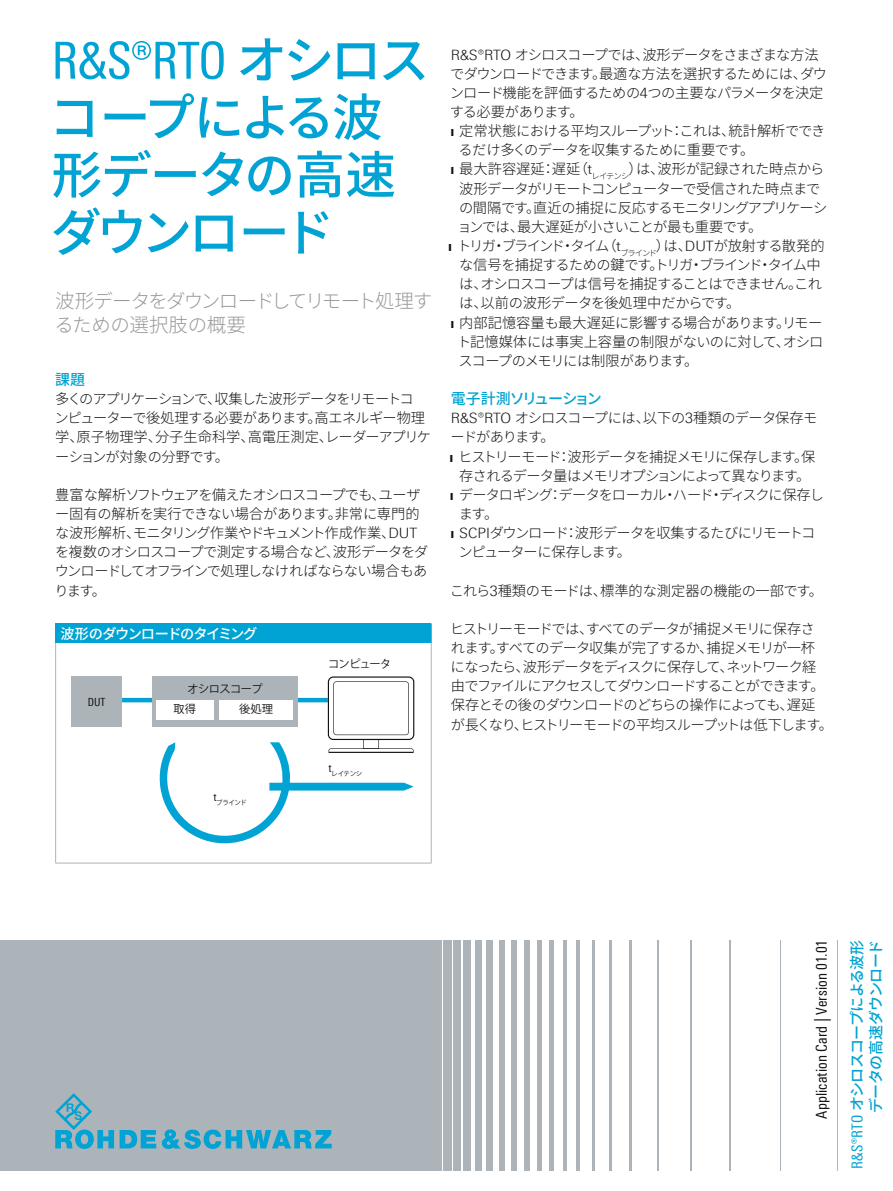
<style>
.page{position:relative;width:893px;height:1191px;background:#fff}
.page>*{position:absolute;margin:0;border:0;box-sizing:border-box;transform-origin:0 0}
.t1{font:500 51px/57.4px "Source Han Sans JP";letter-spacing:-.055em;color:#00a3d3}
.t2{font:51px "Linotype Univers 420 Cn";color:#00a3d3}
.t3{font:300 19.5px/23.4px "Source Han Sans JP";letter-spacing:-.055em;color:#999}
.t4{font:500 15px/19.2px "Source Han Sans JP";letter-spacing:-.04em;color:#00a3d3;text-align:right}
.t5{font:15px "Linotype Univers 420 Cn";letter-spacing:.005em;color:#131413}
.t6{font:500 15px "Source Han Sans JP";letter-spacing:-.075em;color:#00a3d3}
.t7{font:300 14.25px/19.2px "Source Han Sans JP";letter-spacing:-.055em;color:#131413}
.t8{font:300 14.25px/19.2px "Source Han Sans JP";letter-spacing:-.08em;color:#131413}
.t9{font:300 14.25px "Source Han Sans JP";letter-spacing:-.075em;color:#131413}
.t10{font:300 14.25px "Source Han Sans JP";letter-spacing:-.035em;color:#131413}
.t11{font:300 14.25px "Source Han Sans JP";letter-spacing:-.02em;color:#131413}
.t12{font:300 14.25px "Source Han Sans JP";letter-spacing:-.1em;color:#131413}
.t13{font:300 14.25px "Source Han Sans JP";color:#131413}
.t14{font:300 14.25px "Source Han Sans JP";letter-spacing:-.005em;color:#131413}
.t15{font:300 14.25px "Source Han Sans JP";letter-spacing:-.015em;color:#131413}
.t16{font:500 14.25px "Source Han Sans JP";letter-spacing:-.09em;color:#fff}
.t17{font:11.25px/20.9px "Koz Go Pr 6 N";letter-spacing:-.06em;color:#131413}
.t18{font:11.25px "Linotype Univers 420 Cn";color:#131413}
.t19{font:6.6px "Koz Go Pr 6 N";letter-spacing:-.07em;color:#131413}
.s1{font-family:"Source Han Sans JP";font-weight:500}
.s2{font-family:"Linotype Univers 330"}
.s3{font-family:"Linotype Univers 420 Cn";font-weight:400}
</style>
<div class="page">
<hr style="left:122px;top:698px;width:206px;height:4px;background:#00a3d3">
<div style="left:71px;top:676px;width:51px;height:51px;background:#acb4b9"></div>
<div style="left:153px;top:676px;width:145px;height:51px;background:#acb4b9"></div>
<div style="left:156px;top:700px;width:57px;height:19px;background:#fff"></div>
<svg style="left:158px;top:676px;width:256px;height:167px"></svg>
<div style="left:0;top:940px;width:432px;height:230px;background:#acb4b9"></div>
<div style="left:433px;top:940px;width:8px;height:230px;background:#acb4b9"></div>
<div style="left:443px;top:940px;width:8px;height:230px;background:#acb4b9"></div>
<div style="left:453px;top:940px;width:8px;height:230px;background:#acb4b9"></div>
<div style="left:464px;top:940px;width:7px;height:230px;background:#acb4b9"></div>
<div style="left:475px;top:940px;width:6px;height:230px;background:#acb4b9"></div>
<div style="left:487px;top:940px;width:6px;height:230px;background:#acb4b9"></div>
<div style="left:499px;top:940px;width:6px;height:230px;background:#acb4b9"></div>
<div style="left:511px;top:940px;width:6px;height:230px;background:#acb4b9"></div>
<div style="left:524px;top:940px;width:5px;height:230px;background:#acb4b9"></div>
<hr style="left:537px;top:940px;width:4px;height:230px;background:#acb4b9">
<div style="left:549px;top:940px;width:5px;height:230px;background:#acb4b9"></div>
<hr style="left:563px;top:940px;width:3px;height:230px;background:#acb4b9">
<hr style="left:576px;top:940px;width:4px;height:230px;background:#acb4b9">
<hr style="left:592px;top:940px;width:3px;height:230px;background:#acb4b9">
<hr style="left:609px;top:940px;width:3px;height:230px;background:#acb4b9">
<hr style="left:630px;top:940px;width:2px;height:230px;background:#acb4b9">
<hr style="left:657px;top:940px;width:2px;height:230px;background:#acb4b9">
<hr style="left:690px;top:940px;width:1px;height:230px;background:#acb4b9">
<hr style="left:730px;top:940px;width:1px;height:230px;background:#acb4b9">
<hr style="left:780px;top:940px;width:1px;height:230px;background:#acb4b9">
<hr style="left:837px;top:940px;width:1px;height:230px;background:#acb4b9">
<svg style="left:120px;top:1130px;width:36px;height:18px"></svg>
<svg style="left:55px;top:1093px;width:59px;height:55px"></svg>
<svg style="left:162px;top:1129px;width:170px;height:20px"></svg>
<div style="left:56px;top:623px;width:375px;height:20px;background:#00a3d3"></div>
<svg style="left:55px;top:623px;width:1px;height:20px"></svg>
<svg style="left:431px;top:623px;width:1px;height:20px"></svg>
<hr style="left:55px;top:643px;width:1px;height:219px;background:#acb4b9">
<hr style="left:431px;top:643px;width:1px;height:219px;background:#acb4b9">
<hr style="left:55px;top:862px;width:377px;height:1px;background:#acb4b9">
<h1 class="t2" style="left:51px;top:31px;width:379px">R&amp;S®RTO <span class="s1">オシロス</span></h1>
<h1 class="t1" style="left:49px;top:90px;width:349px">コープによる波形データの高速ダウンロード</h1>
<h2 class="t3" style="left:54px;top:290px;width:380px">波形データをダウンロードしてリモート処理するための選択肢の概要</h2>
<p class="t4" style="left:55px;top:370px;width:31px">課題</p>
<p class="t7" style="left:54px;top:389px;width:378px">多くのアプリケーションで、収集した波形データをリモートコ<br>ンピューターで後処理する必要があります。高エネルギー物理学、原子物理学、分子生命科学、高電圧測定、レーダーアプリケーションが対象の分野です。</p>
<p class="t7" style="left:54px;top:485px;width:376px">豊富な解析ソフトウェアを備えたオシロスコープでも、ユーザー固有の解析を実行できない場合があります。非常に専門的な波形解析、モニタリング作業やドキュメント作成作業、<span class="s2">DUT</span>を複数のオシロスコープで測定する場合など、波形データをダウンロードしてオフラインで処理しなければならない場合もあります。</p>
<p class="t16" style="left:60px;top:626px;width:199px">波形のダウンロードのタイミング</p>
<p class="t18" style="left:88px;top:695px;width:19px">DUT</p>
<p class="t17" style="left:174px;top:678px;width:91px;text-indent:14px">オシロスコープ取得</p>
<p class="t17" style="left:239px;top:699px;width:35px">後処理</p>
<p class="t19" style="left:213px;top:798px;width:35px"><sup>t</sup>ブラインド</p>
<p class="t17" style="left:328px;top:654px;width:65px">コンピュータ</p>
<p class="t19" style="left:329px;top:770px;width:35px"><sup>t</sup>レイテンシ</p>
<p class="t7" style="left:451px;top:45px;width:369px"><span class="s2">R&amp;S®RTO</span> オシロスコープでは、波形データをさまざまな方法</p>
<p class="t7" style="left:450px;top:64px;width:378px">でダウンロードできます。最適な方法を選択するためには、ダウ</p>
<p class="t7" style="left:450px;top:83px;width:375px">ンロード機能を評価するための<span class="s2">4</span>つの主要なパラメータを決定</p>
<p class="t7" style="left:450px;top:102px;width:135px">する必要があります。</p>
<p class="t10" style="left:451px;top:123px;width:376px"><span class="s2">❙</span> 定常状態における平均スループット：これは、統計解析ででき</p>
<p class="t7" style="left:459px;top:141px;width:297px">るだけ多くのデータを収集するために重要です。</p>
<p class="t13" style="left:451px;top:161px;width:375px"><span class="s2">❙</span> 最大許容遅延：遅延（<span class="s2">t</span><sub>レイテンシ</sub>）は、波形が記録された時点から</p>
<p class="t7" style="left:459px;top:179px;width:363px">波形データがリモートコンピューターで受信された時点まで</p>
<p class="t7" style="left:459px;top:198px;width:370px">の間隔です。直近の捕捉に反応するモニタリングアプリケーシ</p>
<p class="t10" style="left:457px;top:218px;width:307px">ョンでは、最大遅延が小さいことが最も重要です。</p>
<p class="t12" style="left:449px;top:238px;width:377px"><span class="s2">❙</span> トリガ・ブラインド・タイム（<span class="s2">t</span><sub>ブラインド</sub>）は、<span class="s2">DUT</span>が放射する散発的</p>
<p class="t9" style="left:459px;top:257px;width:363px">な信号を捕捉するための鍵です。トリガ・ブラインド・タイム中</p>
<p class="t7" style="left:459px;top:275px;width:364px">は、オシロスコープは信号を捕捉することはできません。これ</p>
<p class="t11" style="left:459px;top:295px;width:283px">は、以前の波形データを後処理中だからです。</p>
<p class="t14" style="left:451px;top:314px;width:373px"><span class="s2">❙</span> 内部記憶容量も最大遅延に影響する場合があります。リモー</p>
<p class="t15" style="left:457px;top:333px;width:368px">ト記憶媒体には事実上容量の制限がないのに対して、オシロ</p>
<p class="t9" style="left:459px;top:352px;width:241px">スコープのメモリには制限があります。</p>
<p class="t6" style="left:451px;top:390px;width:153px">電子計測ソリューション</p>
<p class="t7" style="left:451px;top:409px;width:368px"><span class="s2">R&amp;S®RTO</span> オシロスコープには、以下の<span class="s2">3</span>種類のデータ保存モ</p>
<p class="t12" style="left:451px;top:429px;width:106px">ードがあります。</p>
<p class="t8" style="left:450px;top:447px;width:367px"><span class="s2">❙</span> ヒストリーモード：波形データを捕捉メモリに保存します。保</p>
<p class="t8" style="left:459px;top:466px;width:353px">存されるデータ量はメモリオプションによって異なります。</p>
<p class="t9" style="left:450px;top:486px;width:375px"><span class="s2">❙</span> データロギング：データをローカル・ハード・ディスクに保存し</p>
<p class="t7" style="left:459px;top:504px;width:41px">ます。</p>
<p class="t7" style="left:451px;top:523px;width:366px"><span class="s2">❙ SCPI</span>ダウンロード：波形データを収集するたびにリモートコ</p>
<p class="t8" style="left:458px;top:543px;width:174px">ンピューターに保存します。</p>
<p class="t11" style="left:450px;top:582px;width:375px">これら<span class="s2">3</span>種類のモードは、標準的な測定器の機能の一部です。</p>
<p class="t8" style="left:450px;top:619px;width:385px">ヒストリーモードでは、すべてのデータが捕捉メモリに保存さ<br>れます。すべてのデータ収集が完了するか、捕捉メモリが一杯<br>になったら、波形データをディスクに保存して、ネットワーク経由でファイルにアクセスしてダウンロードすることができます。保存とその後のダウンロードのどちらの操作によっても、遅延<br>が長くなり、ヒストリーモードの平均スループットは低下します。</p>
<p class="t5" style="left:813px;top:1118px;width:180px;rotate:-90deg">Application Card <span class="s1">|</span> Version 01.01</p>
<p class="t4" style="left:848px;top:1169px;width:231px;rotate:-90deg"><span class="s3">R&amp;S®RTO</span> オシロスコープによる波形データの高速ダウンロード</p>
</div>
